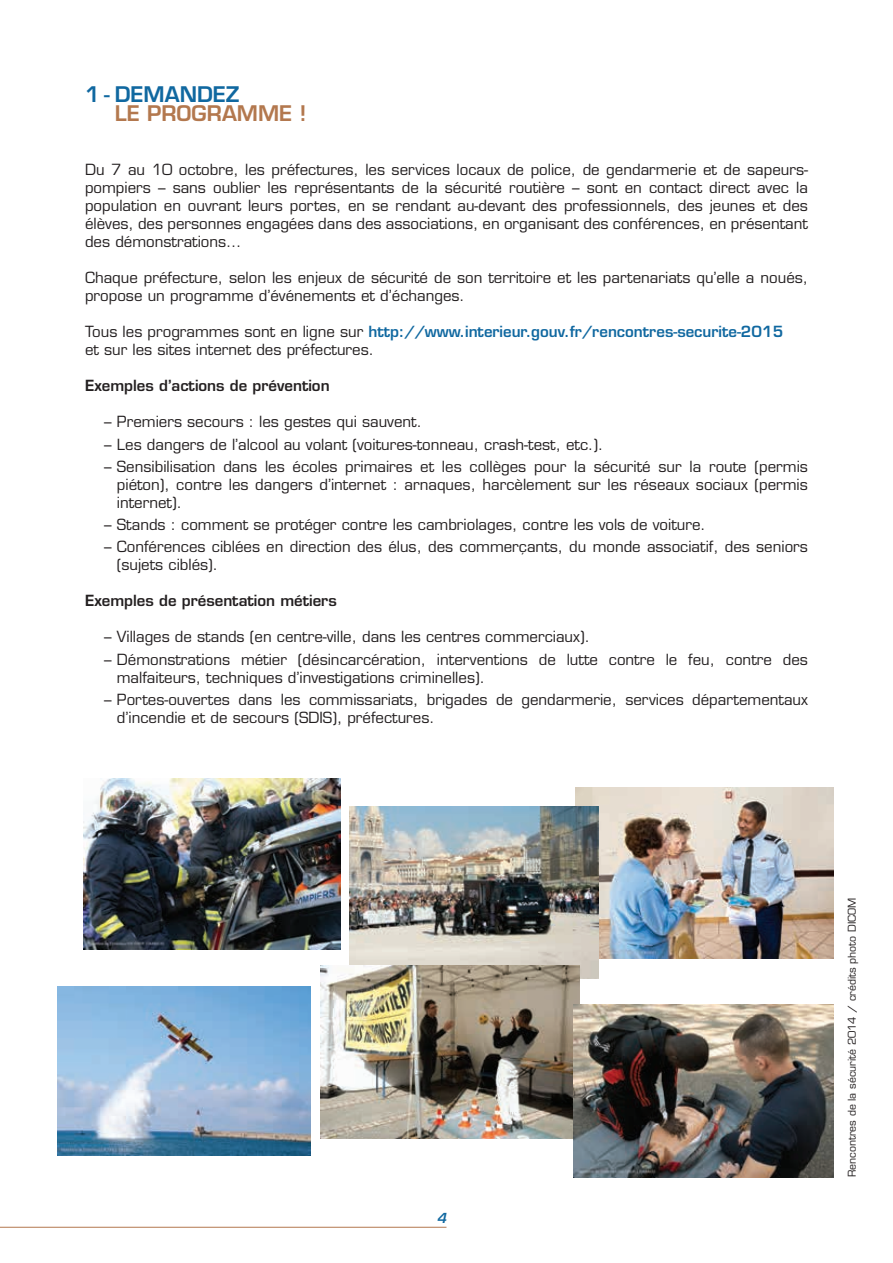
<style>
.page{position:relative;width:893px;height:1263px;background:#fff}
.page>*{position:absolute;margin:0;border:0;box-sizing:border-box;transform-origin:0 0}
.t1{font:600 21px "Eurostile";color:#b3784e}
.t2{font:600 21px "Eurostile";color:#1068a0}
.t3{font:15px/18px "Eurostile";color:#231f20}
.t4{font:600 15px "Eurostile";color:#231f20}
.t5{font:italic 600 13.5px "Eurostile";color:#1068a0}
.t6{font:10.5px "Eurostile";color:#231f20}
.s1{font-weight:600;color:#1068a0}
</style>
<div class="page">
<img style="left:576px;top:787px;width:258px;height:171px">
<img style="left:349px;top:807px;width:249px;height:171px">
<img style="left:320px;top:966px;width:260px;height:172px">
<img style="left:574px;top:1004px;width:260px;height:173px">
<img style="left:57px;top:986px;width:254px;height:169px">
<img style="left:83px;top:778px;width:258px;height:172px">
<hr style="left:0;top:1227px;width:446px;height:1px;background:#b3784e">
<h1 class="t2" style="left:85px;top:81px;width:156px">1 - DEMANDEZ</h1>
<h1 class="t1" style="left:115px;top:100px;width:193px">LE PROGRAMME !</h1>
<p class="t3" style="left:85px;top:161px;width:724px;text-align:justify">Du 7 au 10 octobre, les préfectures, les services locaux de police, de gendarmerie et de sapeurs&shy;pompiers – sans oublier les représentants de la sécurité routière – sont en contact direct avec la population en ouvrant leurs portes, en se rendant au-devant des professionnels, des jeunes et des élèves, des personnes engagées dans des associations, en organisant des conférences, en présentant des démonstrations…</p>
<p class="t3" style="left:85px;top:269px;width:724px">Chaque préfecture, selon les enjeux de sécurité de son territoire et les partenariats qu’elle a noués, propose un programme d’événements et d’échanges.</p>
<p class="t3" style="left:85px;top:323px;width:700px">Tous les programmes sont en ligne sur <span class="s1">http://www.interieur.gouv.fr/rencontres-securite-2015 </span>et sur les sites internet des préfectures.</p>
<p class="t4" style="left:85px;top:376px;width:246px">Exemples d’actions de prévention</p>
<p class="t3" style="left:104px;top:413px;width:319px">– Premiers secours : les gestes qui sauvent.</p>
<p class="t3" style="left:104px;top:435px;width:501px">– Les dangers de l’alcool au volant (voitures-tonneau, crash-test, etc.).</p>
<p class="t3" style="left:117px;top:457px;width:693px;text-align:justify;text-indent:-13px">– Sensibilisation dans les écoles primaires et les collèges pour la sécurité sur la route (permis piéton), contre les dangers d’internet : arnaques, harcèlement sur les réseaux sociaux (permis internet).</p>
<p class="t3" style="left:104px;top:516px;width:603px">– Stands : comment se protéger contre les cambriolages, contre les vols de voiture.</p>
<p class="t3" style="left:117px;top:538px;width:692px;text-indent:-13px">– Conférences ciblées en direction des élus, des commerçants, du monde associatif, des seniors (sujets ciblés).</p>
<p class="t4" style="left:85px;top:591px;width:253px">Exemples de présentation métiers</p>
<p class="t3" style="left:104px;top:628px;width:487px">– Villages de stands (en centre-ville, dans les centres commerciaux).</p>
<p class="t3" style="left:117px;top:650px;width:693px;text-indent:-13px">– Démonstrations métier (désincarcération, interventions de lutte contre le feu, contre des malfaiteurs, techniques d’investigations criminelles).</p>
<p class="t3" style="left:117px;top:690px;width:693px;text-indent:-13px">– Portes-ouvertes dans les commissariats, brigades de gendarmerie, services départementaux d’incendie et de secours (SDIS), préfectures.</p>
<p class="t5" style="left:437px;top:1209px;width:11px">4</p>
<p class="t6" style="left:846px;top:1177px;width:281px;rotate:-90deg">Rencontres de la sécurité 2014 / crédits photo DICOM</p>
</div>
